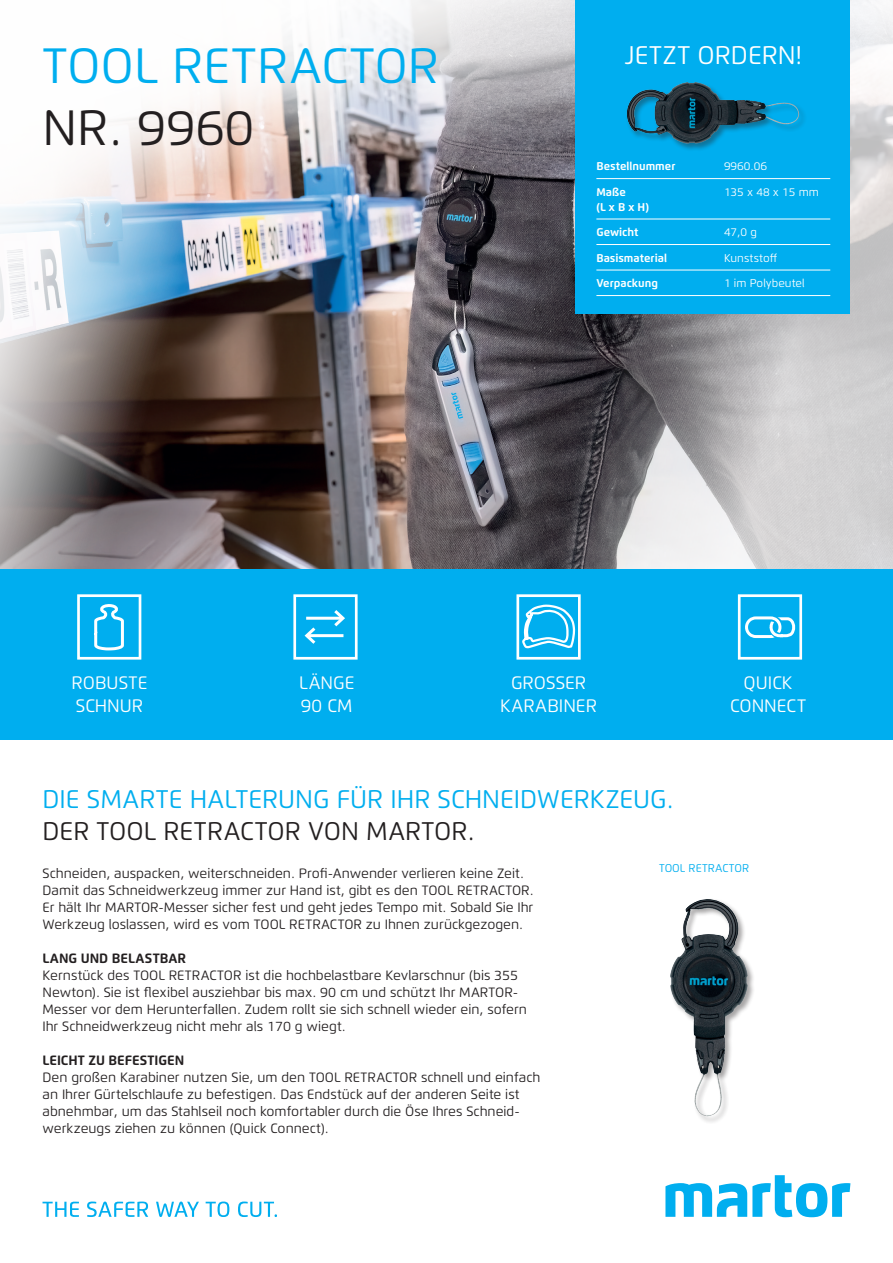
<style>
.page{position:relative;width:893px;height:1263px;background:#fff}
.page>*{position:absolute;margin:0;border:0;box-sizing:border-box;transform-origin:0 0}
.t1{font:49.5px "Flexo";color:#00aeef}
.t2{font:49.5px "Flexo";color:#231f20}
.t3{font:25.5px "Flexo";color:#00aeef}
.t4{font:25.5px "Flexo";color:#231f20}
.t5{font:25.5px "Flexo";color:#fff}
.t6{font:18px/23.4px "Flexo";color:#fff}
.t7{font:13.5px/17px "Flexo";color:#231f20}
.t8{font:700 13.5px "Flexo";color:#231f20}
.t9{font:700 11.25px/14.9px "Flexo";color:#fff}
.t10{font:11.25px "Flexo";color:#fff}
.t11{font:11.25px "Flexo";color:#00aeef}
</style>
<div class="page">
<img style="left:298px;top:372px;width:240px;height:198px">
<div style="left:670px;top:898px;width:85px;height:226px;background:#231f20;opacity:.4"></div>
<img style="left:670px;top:899px;width:78px;height:218px">
<svg style="left:538px;top:372px;width:355px;height:198px;background:#a5a5a7"></svg>
<svg style="left:292px;top:267px;width:601px;height:105px;background:#78787d"></svg>
<svg style="left:0;top:267px;width:292px;height:303px;background:#6c6666"></svg>
<img style="left:0;top:197px;width:893px;height:70px">
<svg style="left:61px;top:0;width:832px;height:197px"></svg>
<div style="left:0;top:570px;width:893px;height:170px;background:#00aeef"></div>
<svg style="left:293px;top:594px;width:65px;height:66px"></svg>
<svg style="left:737px;top:594px;width:66px;height:66px"></svg>
<div style="left:575px;top:0;width:275px;height:313px;background:#00aeef"></div>
<hr style="left:724px;top:295px;width:106px;height:1px;background:#fff">
<hr style="left:596px;top:295px;width:128px;height:1px;background:#fff">
<hr style="left:724px;top:244px;width:106px;height:1px;background:#fff">
<hr style="left:596px;top:244px;width:128px;height:1px;background:#fff">
<hr style="left:724px;top:219px;width:106px;height:1px;background:#fff">
<hr style="left:596px;top:219px;width:128px;height:1px;background:#fff">
<hr style="left:724px;top:178px;width:106px;height:1px;background:#fff">
<hr style="left:596px;top:178px;width:128px;height:1px;background:#fff">
<hr style="left:596px;top:270px;width:128px;height:1px;background:#fff">
<hr style="left:724px;top:270px;width:106px;height:1px;background:#fff">
<div style="left:626px;top:81px;width:181px;height:71px;background:#231f20;opacity:.4"></div>
<img style="left:626px;top:82px;width:174px;height:62px">
<svg style="left:665px;top:1175px;width:185px;height:42px"></svg>
<svg style="left:43px;top:1202px;width:36px;height:15px"></svg>
<svg style="left:87px;top:1201px;width:61px;height:16px"></svg>
<svg style="left:156px;top:1201px;width:43px;height:16px"></svg>
<svg style="left:206px;top:1201px;width:23px;height:16px"></svg>
<svg style="left:238px;top:1201px;width:39px;height:16px"></svg>
<svg style="left:77px;top:594px;width:65px;height:66px"></svg>
<svg style="left:516px;top:594px;width:65px;height:66px"></svg>
<h1 class="t1" style="left:43px;top:36px;width:398px">TOOL RETRACTOR</h1>
<h1 class="t2" style="left:43px;top:97px;width:213px">NR. 9960</h1>
<h2 class="t5" style="left:625px;top:39px;width:178px">JETZT ORDERN!</h2>
<p class="t9" style="left:596px;top:159px;width:80px">Bestellnummer</p>
<p class="t10" style="left:724px;top:159px;width:45px">9960.06</p>
<p class="t9" style="left:596px;top:184px;width:54px">Maße<br>(L x B x H)</p>
<p class="t10" style="left:724px;top:185px;width:97px">135 x 48 x 15 mm</p>
<p class="t9" style="left:596px;top:225px;width:44px">Gewicht</p>
<p class="t10" style="left:724px;top:225px;width:35px">47,0 g</p>
<p class="t9" style="left:596px;top:250px;width:72px">Basismaterial</p>
<p class="t10" style="left:724px;top:251px;width:55px">Kunststoff</p>
<p class="t9" style="left:596px;top:276px;width:63px">Verpackung</p>
<p class="t10" style="left:724px;top:276px;width:82px">1 im Polybeutel</p>
<h3 class="t6" style="left:299px;top:671px;width:57px">LÄNGE<br>90 CM</h3>
<h3 class="t6" style="left:72px;top:671px;width:77px">ROBUSTE<br>SCHNUR</h3>
<h3 class="t6" style="left:500px;top:671px;width:98px;text-align:center">GROSSER<br>KARABINER</h3>
<h3 class="t6" style="left:730px;top:671px;width:77px;text-align:center">QUICK<br>CONNECT</h3>
<h2 class="t3" style="left:43px;top:784px;width:633px">DIE SMARTE HALTERUNG FÜR IHR SCHNEIDWERKZEUG.</h2>
<h2 class="t4" style="left:43px;top:815px;width:434px">DER TOOL RETRACTOR VON MARTOR.</h2>
<p class="t11" style="left:659px;top:861px;width:92px">TOOL RETRACTOR</p>
<p class="t7" style="left:43px;top:865px;width:493px">Schneiden, auspacken, weiterschneiden. Profi-Anwender verlieren keine Zeit.<br>Damit das Schneidwerkzeug immer zur Hand ist, gibt es den TOOL RETRACTOR.<br>Er hält Ihr MARTOR-Messer sicher fest und geht jedes Tempo mit. Sobald Sie Ihr Werkzeug loslassen, wird es vom TOOL RETRACTOR zu Ihnen zurückgezogen.</p>
<p class="t8" style="left:43px;top:950px;width:145px">LANG UND BELASTBAR</p>
<p class="t7" style="left:43px;top:967px;width:486px">Kernstück des TOOL RETRACTOR ist die hochbelastbare Kevlarschnur (bis 355<br>Newton). Sie ist flexibel ausziehbar bis max. 90 cm und schützt Ihr MARTOR-Messer vor dem Herunterfallen. Zudem rollt sie sich schnell wieder ein, sofern Ihr Schneidwerkzeug nicht mehr als 170 g wiegt.</p>
<p class="t8" style="left:43px;top:1052px;width:143px">LEICHT ZU BEFESTIGEN</p>
<p class="t7" style="left:43px;top:1069px;width:499px">Den großen Karabiner nutzen Sie, um den TOOL RETRACTOR schnell und einfach an Ihrer Gürtelschlaufe zu befestigen. Das Endstück auf der anderen Seite ist abnehmbar, um das Stahlseil noch komfortabler durch die Öse Ihres Schneid&shy;werkzeugs ziehen zu können (Quick Connect).</p>
</div>
